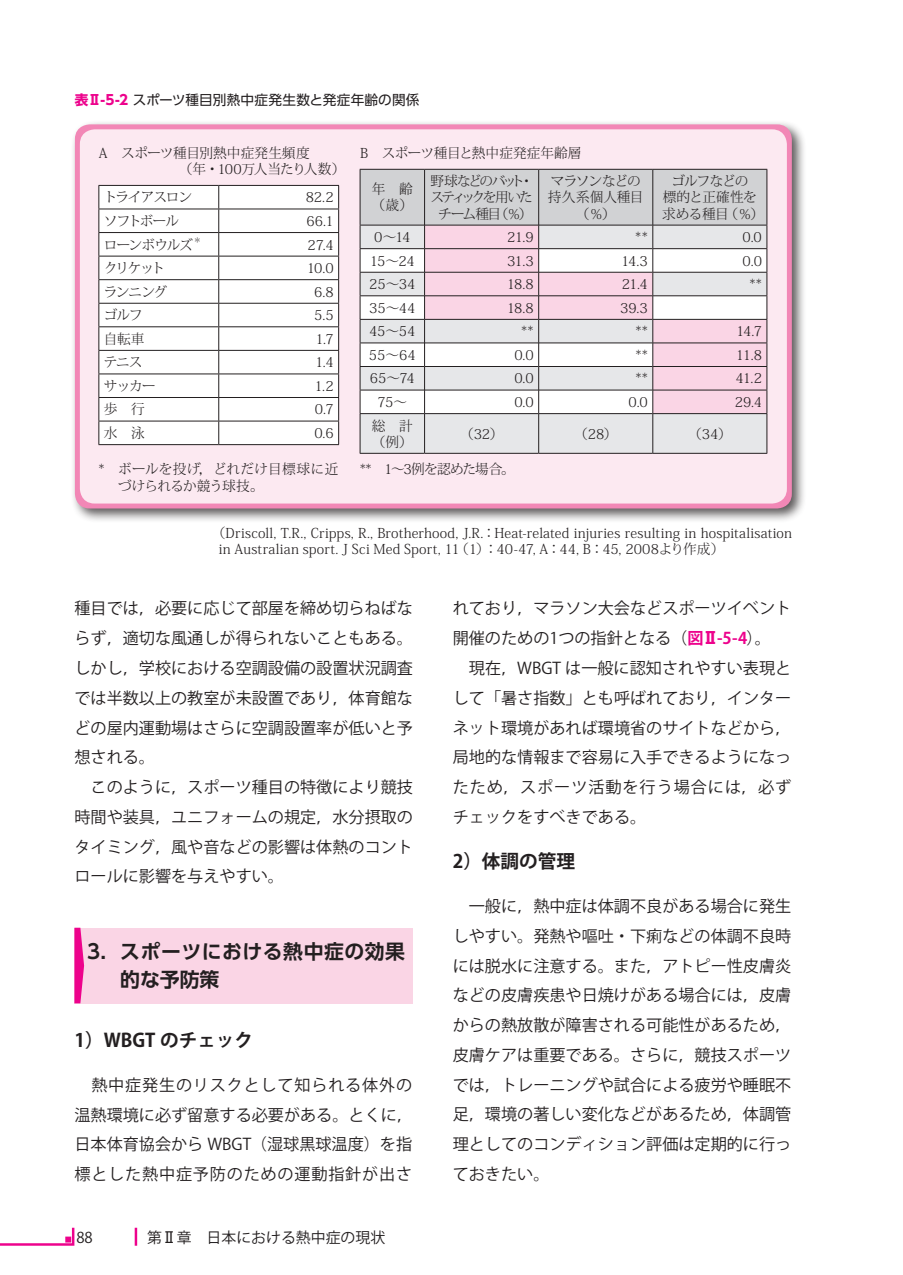
<style>
.page{position:relative;width:903px;height:1275px;background:#fff}
.page>*{position:absolute;margin:0;border:0;box-sizing:border-box;transform-origin:0 0}
.t1{font:700 19.78px/27.3px "UD Shin Go Pr 6 De";letter-spacing:.025em;color:#231f20}
.t2{font:700 18.55px "Koz Go Pr 6 N";color:#231f20}
.t3{font:16.1px/29.8px "Koz Go Pr 6 N";color:#231f20}
.t4{font:14.88px "Koz Go Pro";color:#231f20}
.t5{font:300 13.65px/16.1px "Koz Min Pr 6 N";letter-spacing:-.005em;color:#231f20}
.t6{font:300 13.65px/16.1px "Koz Min Pr 6 N";letter-spacing:.015em;color:#231f20}
.t7{font:300 13.65px/16.1px "Koz Min Pr 6 N";letter-spacing:-.025em;color:#231f20}
.t8{font:13.65px "UD Shin Go Pr 6";letter-spacing:.01em;color:#231f20}
.t9{font:300 13.65px/16.1px "Koz Min Pr 6 N";letter-spacing:-.17em;color:#231f20;text-align:center}
.t10{font:300 13.65px/16.1px "Koz Min Pr 6 N";letter-spacing:-.035em;color:#231f20;text-align:center}
.t11{font:300 13.65px "Koz Min Pr 6 N";letter-spacing:.02em;color:#231f20}
.t12{font:300 13.65px/16.1px "Koz Min Pr 6 N";letter-spacing:-.03em;color:#231f20;text-align:center}
.t13{font:300 13.65px "Koz Min Pr 6 N";letter-spacing:-.05em;color:#231f20}
.t14{font:300 13.65px "Koz Min Pr 6 N";letter-spacing:-.04em;color:#231f20}
.t15{font:300 13.65px "Koz Min Pr 6 N";letter-spacing:-.085em;color:#231f20}
.t16{font:300 13.65px "Koz Min Pr 6 N";letter-spacing:-.07em;color:#231f20}
.t17{font:300 7.88px "Koz Min Pr 6 N";color:#231f20}
.s1{font-weight:700;color:#ed028c}
.s2{font-family:"UD Shin Go Pr 6 N"}
.s3{font-family:"UD Shin Go Pr 6";font-weight:700;color:#ed028c}
</style>
<div class="page">
<div style="left:74px;top:928px;width:339px;height:75px;background:#fad5e5"></div>
<svg style="left:74px;top:928px;width:10px;height:75px"></svg>
<svg style="left:0;top:1227px;width:75px;height:19px"></svg>
<div style="left:70px;top:120px;width:737px;height:404px;background:#231f20;opacity:.75"></div>
<div style="left:75px;top:124px;width:717px;height:384px;background:#f287b6;border-radius:15px"></div>
<div style="left:80px;top:129px;width:707px;height:375px;background:#fce9f1;border-radius:15px"></div>
<svg style="left:99px;top:186px;width:239px;height:258px;background:#f7f7f7"></svg>
<hr style="left:98px;top:185px;width:121px;height:1px;background:#231f20">
<hr style="left:219px;top:185px;width:120px;height:1px;background:#231f20">
<hr style="left:98px;top:209px;width:121px;height:1px;background:#231f20">
<hr style="left:219px;top:209px;width:120px;height:1px;background:#231f20">
<hr style="left:98px;top:232px;width:121px;height:1px;background:#231f20">
<hr style="left:219px;top:232px;width:120px;height:1px;background:#231f20">
<hr style="left:98px;top:256px;width:121px;height:1px;background:#231f20">
<hr style="left:219px;top:256px;width:120px;height:1px;background:#231f20">
<hr style="left:98px;top:279px;width:121px;height:1px;background:#231f20">
<hr style="left:219px;top:279px;width:120px;height:1px;background:#231f20">
<hr style="left:98px;top:303px;width:121px;height:1px;background:#231f20">
<hr style="left:219px;top:303px;width:120px;height:1px;background:#231f20">
<hr style="left:98px;top:326px;width:121px;height:1px;background:#231f20">
<hr style="left:219px;top:326px;width:120px;height:1px;background:#231f20">
<hr style="left:98px;top:350px;width:121px;height:1px;background:#231f20">
<hr style="left:219px;top:350px;width:120px;height:1px;background:#231f20">
<hr style="left:98px;top:374px;width:121px;height:1px;background:#231f20">
<hr style="left:219px;top:374px;width:120px;height:1px;background:#231f20">
<hr style="left:98px;top:397px;width:121px;height:1px;background:#231f20">
<hr style="left:219px;top:397px;width:120px;height:1px;background:#231f20">
<hr style="left:98px;top:421px;width:121px;height:1px;background:#231f20">
<svg style="left:98px;top:186px;width:1px;height:258px"></svg>
<hr style="left:219px;top:421px;width:120px;height:1px;background:#231f20">
<svg style="left:218px;top:186px;width:1px;height:258px"></svg>
<svg style="left:338px;top:186px;width:1px;height:258px"></svg>
<hr style="left:98px;top:444px;width:121px;height:1px;background:#231f20">
<hr style="left:219px;top:444px;width:120px;height:1px;background:#231f20">
<div style="left:361px;top:414px;width:405px;height:39px;background:#e6e7e9"></div>
<hr style="left:360px;top:414px;width:1px;height:39px;background:#231f20">
<hr style="left:766px;top:414px;width:1px;height:39px;background:#231f20">
<hr style="left:360px;top:453px;width:65px;height:1px;background:#231f20">
<hr style="left:425px;top:453px;width:114px;height:1px;background:#231f20">
<hr style="left:539px;top:453px;width:114px;height:1px;background:#231f20">
<hr style="left:653px;top:453px;width:114px;height:1px;background:#231f20">
<svg style="left:360px;top:169px;width:407px;height:245px;background:#e2d9de"></svg>
<hr style="left:424px;top:414px;width:1px;height:39px;background:#231f20">
<hr style="left:538px;top:414px;width:1px;height:39px;background:#231f20">
<hr style="left:652px;top:414px;width:1px;height:39px;background:#231f20">
<svg style="left:135px;top:1228px;width:2px;height:18px"></svg>
<p class="t8" style="left:75px;top:89px;width:346px"><span class="s1">表Ⅱ-5-2</span> スポーツ種目別熱中症発生数と発症年齢の関係</p>
<p class="t7" style="left:179px;top:145px;width:168px;text-indent:-80px">A　スポーツ種目別熱中症発生頻度<br>（年・100万人当たり人数）</p>
<p class="t15" style="left:104px;top:190px;width:90px">トライアスロン</p>
<p class="t5" style="left:306px;top:190px;width:30px">82.2</p>
<p class="t5" style="left:104px;top:213px;width:77px">ソフトボール</p>
<p class="t5" style="left:306px;top:213px;width:29px">66.1</p>
<p class="t16" style="left:104px;top:237px;width:90px">ローンボウルズ</p>
<p class="t17" style="left:193px;top:235px;width:9px">＊</p>
<p class="t5" style="left:308px;top:237px;width:28px">27.4</p>
<p class="t5" style="left:104px;top:260px;width:63px">クリケット</p>
<p class="t5" style="left:307px;top:260px;width:28px">10.0</p>
<p class="t5" style="left:104px;top:284px;width:65px">ランニング</p>
<p class="t5" style="left:314px;top:284px;width:21px">6.8</p>
<p class="t5" style="left:104px;top:307px;width:40px">ゴルフ</p>
<p class="t5" style="left:314px;top:307px;width:21px">5.5</p>
<p class="t5" style="left:104px;top:331px;width:42px">自転車</p>
<p class="t5" style="left:315px;top:331px;width:20px">1.7</p>
<p class="t5" style="left:104px;top:355px;width:40px">テニス</p>
<p class="t5" style="left:315px;top:355px;width:20px">1.4</p>
<p class="t5" style="left:104px;top:378px;width:54px">サッカー</p>
<p class="t5" style="left:314px;top:378px;width:21px">1.2</p>
<p class="t5" style="left:104px;top:402px;width:42px">歩　行</p>
<p class="t5" style="left:315px;top:402px;width:20px">0.7</p>
<p class="t5" style="left:104px;top:425px;width:42px">水　泳</p>
<p class="t5" style="left:314px;top:425px;width:21px">0.6</p>
<p class="t7" style="left:360px;top:145px;width:223px">B　スポーツ種目と熱中症発症年齢層</p>
<p class="t5" style="left:371px;top:182px;width:43px">年　齢（歳）</p>
<p class="t9" style="left:430px;top:173px;width:105px">野球などのバット・スティックを用いたチーム種目（％）</p>
<p class="t12" style="left:548px;top:173px;width:97px">マラソンなどの持久系個人種目（％）</p>
<p class="t10" style="left:662px;top:173px;width:103px">ゴルフなどの<br>標的と正確性を求める種目（％）</p>
<p class="t5" style="left:374px;top:229px;width:38px">0～14</p>
<p class="t5" style="left:507px;top:229px;width:28px">21.9</p>
<p class="t5" style="left:635px;top:229px;width:14px">**</p>
<p class="t5" style="left:742px;top:229px;width:21px">0.0</p>
<p class="t5" style="left:370px;top:253px;width:47px">15～24</p>
<p class="t5" style="left:507px;top:253px;width:28px">31.3</p>
<p class="t5" style="left:621px;top:253px;width:28px">14.3</p>
<p class="t5" style="left:742px;top:253px;width:21px">0.0</p>
<p class="t5" style="left:369px;top:276px;width:48px">25～34</p>
<p class="t5" style="left:507px;top:276px;width:29px">18.8</p>
<p class="t5" style="left:622px;top:276px;width:28px">21.4</p>
<p class="t5" style="left:749px;top:276px;width:14px">**</p>
<p class="t5" style="left:369px;top:300px;width:48px">35～44</p>
<p class="t5" style="left:507px;top:300px;width:29px">18.8</p>
<p class="t5" style="left:620px;top:300px;width:29px">39.3</p>
<p class="t5" style="left:369px;top:324px;width:48px">45～54</p>
<p class="t5" style="left:521px;top:324px;width:14px">**</p>
<p class="t5" style="left:635px;top:324px;width:14px">**</p>
<p class="t5" style="left:736px;top:324px;width:27px">14.7</p>
<p class="t5" style="left:369px;top:347px;width:48px">55～64</p>
<p class="t5" style="left:514px;top:347px;width:21px">0.0</p>
<p class="t5" style="left:635px;top:347px;width:14px">**</p>
<p class="t5" style="left:736px;top:347px;width:28px">11.8</p>
<p class="t5" style="left:370px;top:371px;width:46px">65～74</p>
<p class="t5" style="left:514px;top:371px;width:21px">0.0</p>
<p class="t5" style="left:635px;top:371px;width:14px">**</p>
<p class="t5" style="left:735px;top:371px;width:28px">41.2</p>
<p class="t5" style="left:377px;top:394px;width:31px">75～</p>
<p class="t5" style="left:514px;top:394px;width:21px">0.0</p>
<p class="t5" style="left:628px;top:394px;width:21px">0.0</p>
<p class="t5" style="left:735px;top:394px;width:29px">29.4</p>
<p class="t5" style="left:372px;top:418px;width:42px">総　計（例）</p>
<p class="t5" style="left:460px;top:426px;width:45px">（32）</p>
<p class="t5" style="left:574px;top:426px;width:45px">（28）</p>
<p class="t5" style="left:688px;top:426px;width:45px">（34）</p>
<p class="t11" style="left:98px;top:462px;width:241px">*　ボールを投げ，どれだけ目標球に近</p>
<p class="t13" style="left:360px;top:462px;width:157px">**　1～3例を認めた場合。</p>
<p class="t14" style="left:118px;top:478px;width:147px">づけられるか競う球技。</p>
<p class="t6" style="left:219px;top:525px;width:574px;text-indent:-7px">（Driscoll, T.R., Cripps, R., Brotherhood, J.R.：Heat-related injuries resulting in hospitalisation in Australian sport. J Sci Med Sport, 11（1）：40-47, A：44, B：45, 2008より作成）</p>
<p class="t3" style="left:74px;top:594px;width:340px">種目では，必要に応じて部屋を締め切らねばならず，適切な風通しが得られないこともある。しかし，学校における空調設備の設置状況調査では半数以上の教室が未設置であり，体育館などの屋内運動場はさらに空調設置率が低いと予想される。<br>　このように，スポーツ種目の特徴により競技時間や装具，ユニフォームの規定，水分摂取のタイミング，風や音などの影響は体熱のコントロールに影響を与えやすい。</p>
<p class="t1" style="left:120px;top:938px;width:286px;text-indent:-33px">3．スポーツにおける熱中症の効果的な予防策</p>
<p class="t2" style="left:74px;top:1030px;width:180px">1）WBGT のチェック</p>
<p class="t3" style="left:74px;top:1070px;width:340px;text-align:justify">　熱中症発生のリスクとして知られる体外の温熱環境に必ず留意する必要がある。とくに，日本体育協会から WBGT（湿球黒球温度）を指標とした熱中症予防のための運動指針が出さ</p>
<p class="t4" style="left:76px;top:1228px;width:18px">88</p>
<p class="t4" style="left:147px;top:1228px;width:240px">第<span class="s2">Ⅱ</span>章　日本における熱中症の現状</p>
<p class="t3" style="left:453px;top:594px;width:340px">れており，マラソン大会などスポーツイベント開催のための1つの指針となる（<span class="s1">図</span><span class="s3">Ⅱ</span><span class="s1">-5-4</span>）。<br>　現在，WBGT は一般に認知されやすい表現として「暑さ指数」とも呼ばれており，インターネット環境があれば環境省のサイトなどから，局地的な情報まで容易に入手できるようになったため，スポーツ活動を行う場合には，必ずチェックをすべきである。</p>
<p class="t2" style="left:453px;top:851px;width:124px">2）体調の管理</p>
<p class="t3" style="left:453px;top:892px;width:340px;text-align:justify">　一般に，熱中症は体調不良がある場合に発生しやすい。発熱や嘔吐・下痢などの体調不良時には脱水に注意する。また，アトピー性皮膚炎などの皮膚疾患や日焼けがある場合には，皮膚からの熱放散が障害される可能性があるため，皮膚ケアは重要である。さらに，競技スポーツでは，トレーニングや試合による疲労や睡眠不足，環境の著しい変化などがあるため，体調管理としてのコンディション評価は定期的に行っておきたい。</p>
</div>
